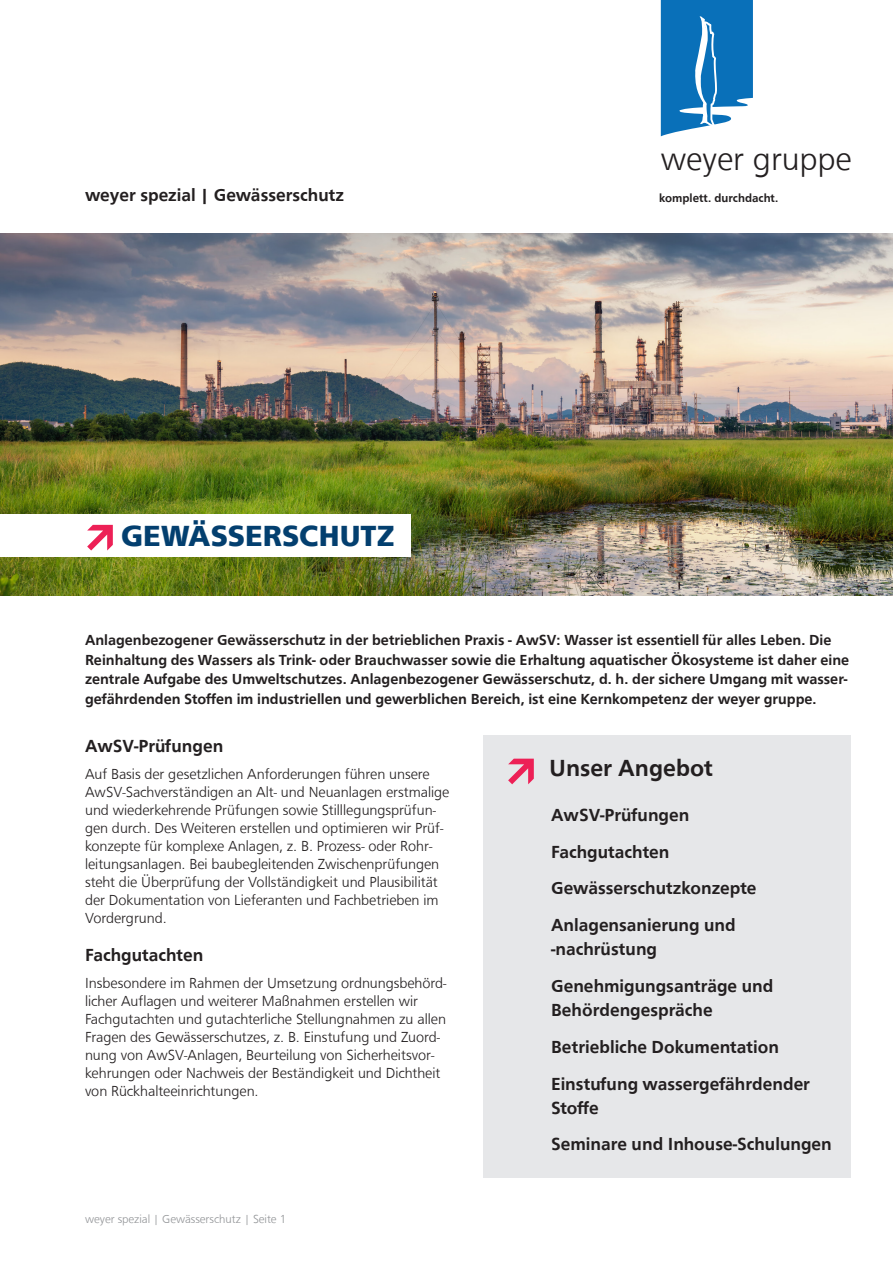
<style>
.page{position:relative;width:893px;height:1263px;background:#fff}
.page>*{position:absolute;margin:0;border:0;box-sizing:border-box;transform-origin:0 0}
.t1{font:300 33.75px "Front Page";letter-spacing:-.005em;color:#231f20}
.t2{font:800 30px "Front Page";color:#033f6f}
.t3{font:500 24px "Front Page";color:#231f20}
.t4{font:500 18px/36.8px "Front Page";color:#231f20}
.t5{font:300 15px/18px "Front Page";letter-spacing:-.005em;color:#231f20}
.t6{font:500 15px/19.5px "Front Page";color:#231f20}
.t7{font:300 12px "Front Page";letter-spacing:-.005em;color:#939598}
.t8{font:500 12px "Front Page";color:#231f20}
</style>
<div class="page">
<svg style="left:661px;top:0;width:92px;height:136px"></svg>
<img style="left:0;top:234px;width:893px;height:361px">
<div style="left:0;top:514px;width:411px;height:43px;background:#fff"></div>
<svg style="left:87px;top:525px;width:26px;height:25px"></svg>
<div style="left:483px;top:736px;width:367px;height:442px;background:#e6e7e9"></div>
<svg style="left:508px;top:759px;width:26px;height:25px"></svg>
<p class="t4" style="left:85px;top:177px;width:261px">weyer spezial | Gewässerschutz</p>
<h2 class="t2" style="left:121px;top:519px;width:275px">GEWÄSSERSCHUTZ</h2>
<h1 class="t1" style="left:661px;top:140px;width:193px">weyer gruppe</h1>
<p class="t8" style="left:659px;top:192px;width:121px">komplett. durchdacht.</p>
<p class="t6" style="left:85px;top:630px;width:766px">Anlagenbezogener Gewässerschutz in der betrieblichen Praxis - AwSV: Wasser ist essentiell für alles Leben. Die Reinhaltung des Wassers als Trink- oder Brauchwasser sowie die Erhaltung aquatischer Ökosysteme ist daher eine zentrale Aufgabe des Umweltschutzes. Anlagenbezogener Gewässerschutz, d. h. der sichere Umgang mit wasser&shy;gefährdenden Stoffen im industriellen und gewerblichen Bereich, ist eine Kernkompetenz der weyer gruppe.</p>
<p class="t4" style="left:85px;top:728px;width:140px">AwSV-Prüfungen</p>
<p class="t5" style="left:85px;top:765px;width:366px">Auf Basis der gesetzlichen Anforderungen führen unsere AwSV-Sachverständigen an Alt- und Neuanlagen erstmalige und wiederkehrende Prüfungen sowie Stilllegungsprüfun&shy;gen durch. Des Weiteren erstellen und optimieren wir Prüf&shy;konzepte für komplexe Anlagen, z. B. Prozess- oder Rohr&shy;leitungsanlagen. Bei baubegleitenden Zwischenprüfungen steht die Überprüfung der Vollständigkeit und Plausibilität der Dokumentation von Lieferanten und Fachbetrieben im Vordergrund.</p>
<p class="t4" style="left:85px;top:937px;width:120px">Fachgutachten</p>
<p class="t5" style="left:85px;top:974px;width:363px">Insbesondere im Rahmen der Umsetzung ordnungsbehörd&shy;licher Auflagen und weiterer Maßnahmen erstellen wir Fachgutachten und gutachterliche Stellungnahmen zu allen Fragen des Gewässerschutzes, z. B. Einstufung und Zuord&shy;nung von AwSV-Anlagen, Beurteilung von Sicherheitsvor&shy;kehrungen oder Nachweis der Beständigkeit und Dichtheit von Rückhalteeinrichtungen.</p>
<p class="t7" style="left:85px;top:1212px;width:203px">weyer spezial | Gewässerschutz | Seite 1</p>
<h3 class="t3" style="left:549px;top:754px;width:165px">Unser Angebot</h3>
<p class="t4" style="left:551px;top:797px;width:207px">AwSV-Prüfungen<br>Fachgutachten<br>Gewässerschutzkonzepte<br>Anlagensanierung und</p>
<p class="t4" style="left:551px;top:931px;width:224px">-nachrüstung<br>Genehmigungsanträge und</p>
<p class="t4" style="left:551px;top:992px;width:260px">Behördengespräche<br>Betriebliche Dokumentation<br>Einstufung wassergefährdender</p>
<p class="t4" style="left:551px;top:1089px;width:282px">Stoffe<br>Seminare und Inhouse-Schulungen</p>
</div>
